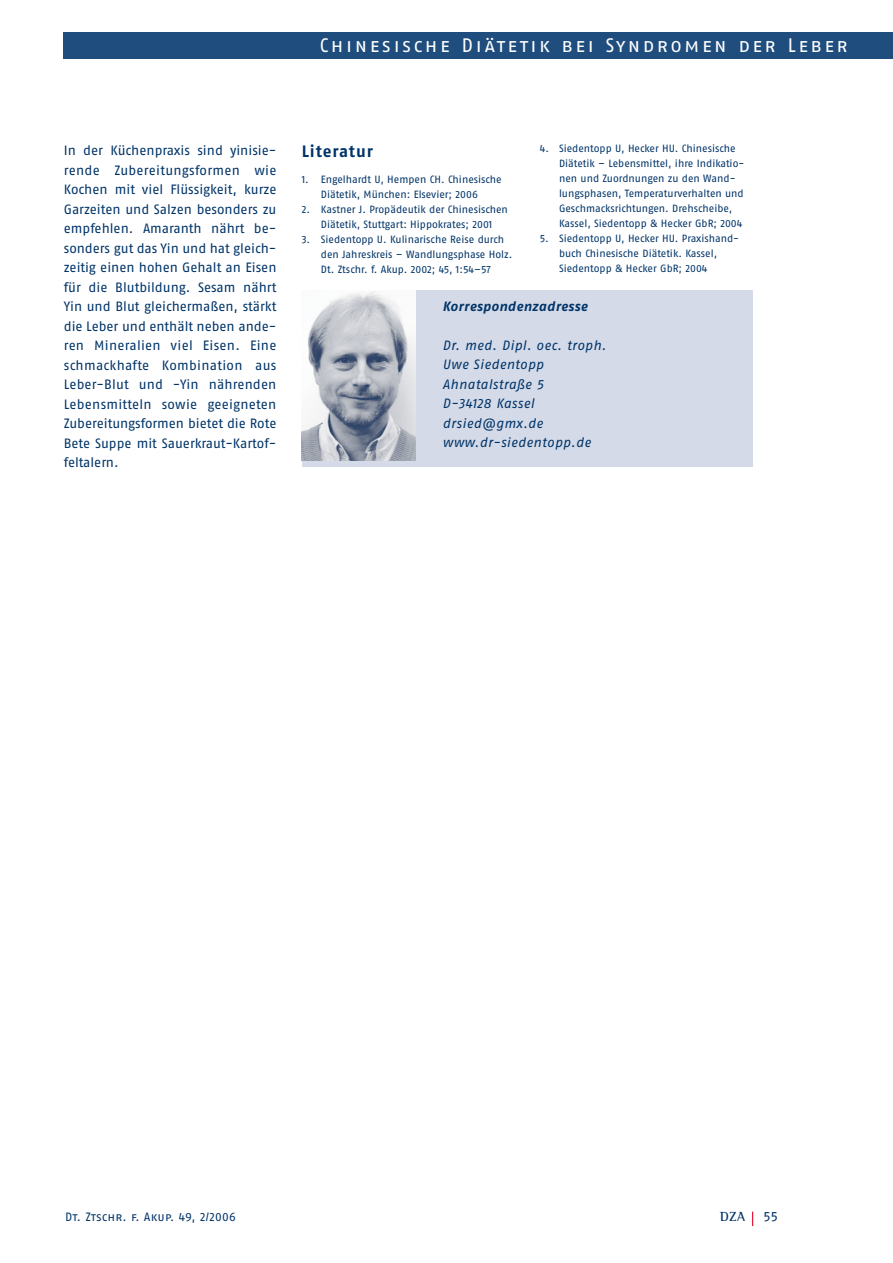
<style>
.page{position:relative;width:893px;height:1263px;background:#fff}
.page>*{position:absolute;margin:0;border:0;box-sizing:border-box;transform-origin:0 0}
.t1{font:19.5px "Fago No Regular Lf Caps";letter-spacing:.12em;color:#fff}
.t2{font:16.5px "Fago No Bold Lf";letter-spacing:.05em;color:#003468}
.t3{font:13.5px/19.5px "Fago No Regular LF";color:#003468;text-align:justify}
.t4{font:italic 13.5px/19.5px "Fago No Regular Lf";letter-spacing:.025em;color:#003468}
.t5{font:italic 13.5px "Fago No Bold Lf";letter-spacing:.025em;color:#003468}
.t6{font:700 13.5px "Rotis Semi Serif";color:#003468}
.t7{font:13.5px "Fago No Regular Lf Caps";color:#003468}
.t8{font:12px "Fago No Regular Lf Caps";letter-spacing:.005em;color:#003468}
.t9{font:10.5px/15px "Fago No Regular LF";color:#003468}
</style>
<div class="page">
<div style="left:302px;top:290px;width:450px;height:177px;background:#d4dae8"></div>
<img style="left:302px;top:290px;width:113px;height:170px">
<div style="left:64px;top:32px;width:829px;height:27px;background:#1f4d7e"></div>
<svg style="left:752px;top:1212px;width:1px;height:14px"></svg>
<h1 class="t1" style="left:319px;top:34px;width:530px">Chinesische Diätetik bei Syndromen der Leber</h1>
<h2 class="t2" style="left:302px;top:145px;width:73px">Literatur</h2>
<p class="t9" style="left:302px;top:173px;width:202px;text-align:center">1. Engelhardt U, Hempen CH. Chinesische<br>Diätetik, München: Elsevier; 2006</p>
<p class="t9" style="left:302px;top:203px;width:208px;text-align:center">2. Kastner J. Propädeutik der Chinesischen<br>Diätetik, Stuttgart: Hippokrates; 2001</p>
<p class="t9" style="left:321px;top:233px;width:193px;text-indent:-19px">3. Siedentopp U. Kulinarische Reise durch den Jahreskreis – Wandlungsphase Holz.<br>Dt. Ztschr. f. Akup. 2002; 45, 1:54–57</p>
<p class="t3" style="left:64px;top:142px;width:214px">In der Küchenpraxis sind yinisie&shy;rende Zubereitungsformen wie Kochen mit viel Flüssigkeit, kurze Garzeiten und Salzen besonders zu empfehlen. Amaranth nährt be&shy;sonders gut das Yin und hat gleich&shy;zeitig einen hohen Gehalt an Eisen für die Blutbildung. Sesam nährt Yin und Blut gleichermaßen, stärkt die Leber und enthält neben ande&shy;ren Mineralien viel Eisen. Eine schmackhafte Kombination aus Leber-Blut und -Yin nährenden Lebensmitteln sowie geeigneten Zubereitungsformen bietet die Rote Bete Suppe mit Sauerkraut-Kartof&shy;feltalern.</p>
<p class="t9" style="left:559px;top:142px;width:187px;text-indent:-19px">4. Siedentopp U, Hecker HU. Chinesische Diätetik – Lebensmittel, ihre Indikatio&shy;nen und Zuordnungen zu den Wand&shy;lungsphasen, Temperaturverhalten und Geschmacksrichtungen. Drehscheibe, Kassel, Siedentopp &amp; Hecker GbR; 2004</p>
<p class="t9" style="left:559px;top:232px;width:182px;text-indent:-19px">5. Siedentopp U, Hecker HU. Praxishand&shy;buch Chinesische Diätetik. Kassel,<br>Siedentopp &amp; Hecker GbR; 2004</p>
<p class="t5" style="left:442px;top:301px;width:146px">Korrespondenzadresse</p>
<p class="t4" style="left:442px;top:336px;width:165px">Dr. med. Dipl. oec. troph.<br>Uwe Siedentopp<br>Ahnatalstraße 5<br>D-34128 Kassel drsied@gmx.de www.dr-siedentopp.de</p>
<p class="t8" style="left:65px;top:1209px;width:172px">Dt. Ztschr. f. Akup. 49, 2/2006</p>
<p class="t6" style="left:720px;top:1211px;width:27px">DZA</p>
<p class="t7" style="left:763px;top:1208px;width:16px">55</p>
</div>
